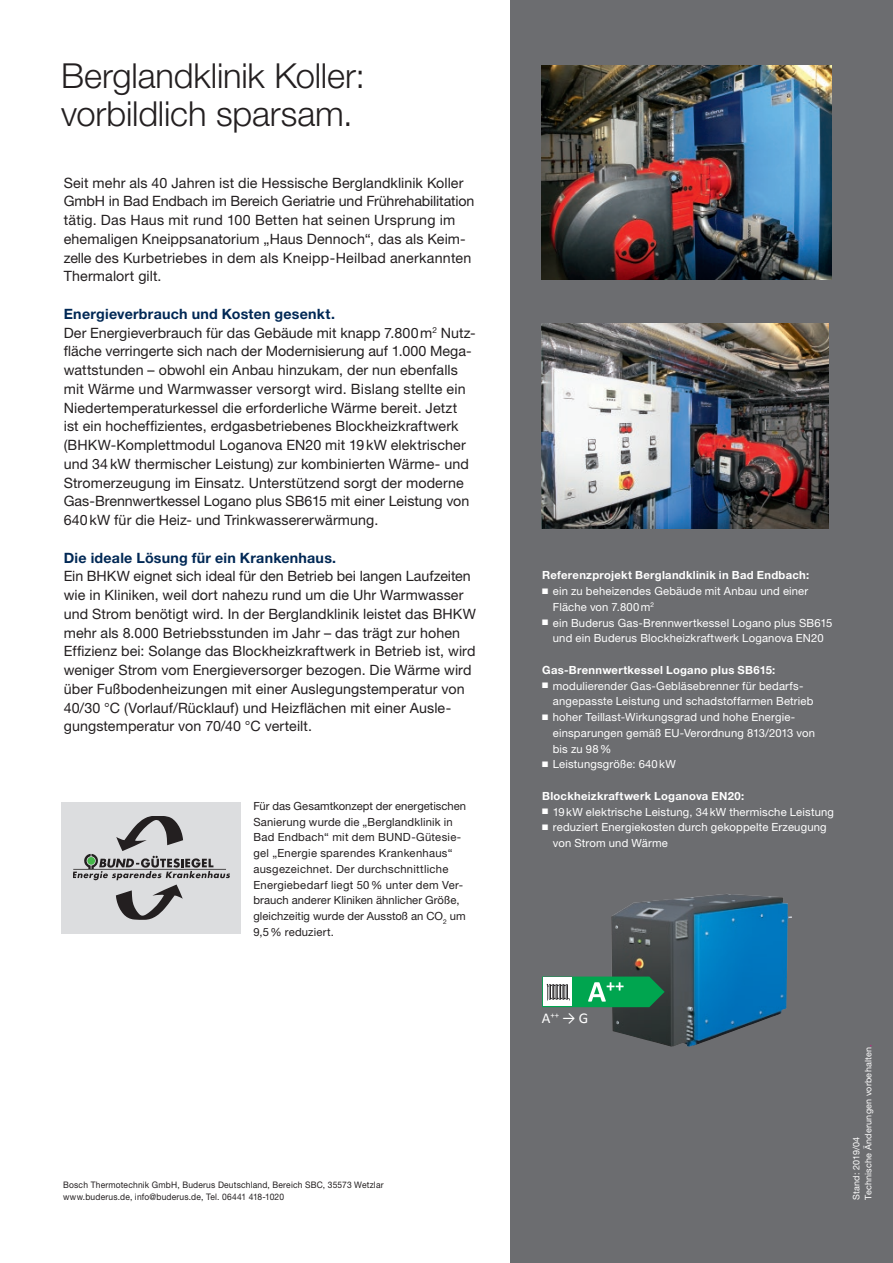
<style>
.page{position:relative;width:893px;height:1263px;background:#fff}
.page>*{position:absolute;margin:0;border:0;box-sizing:border-box;transform-origin:0 0}
.t1{font:300 34.5px/37.5px "Helvetica Neue LT Pro";letter-spacing:-.005em;color:#231f20}
.t2{font:15px "Calibri";color:#fff}
.t3{font:14.25px/18.8px "Helvetica Neue LT Pro";letter-spacing:.005em;color:#231f20}
.t4{font:700 14.25px "Helvetica Neue LT Pro";letter-spacing:.015em;color:#002855}
.t5{font:11.25px/15.8px "Helvetica Neue LT Pro";letter-spacing:.015em;color:#fff}
.t6{font:11.25px/15.8px "Helvetica Neue LT Pro";letter-spacing:.015em;color:#231f20}
.t7{font:700 11.25px "Helvetica Neue LT Pro";letter-spacing:.025em;color:#fff}
.t8{font:9px/12px "Helvetica Neue LT Pro";letter-spacing:.025em;color:#231f20;scale:.94 1}
.t9{font:9px/12px "Helvetica Neue LT Pro";letter-spacing:.025em;color:#fff}
.s1{font-weight:700;color:#002855}
.s2{color:#ed028c}
</style>
<div class="page">
<div style="left:510px;top:0;width:383px;height:1263px;background:#6c6d70"></div>
<img style="left:542px;top:324px;width:287px;height:205px">
<img style="left:542px;top:65px;width:289px;height:215px">
<img style="left:611px;top:894px;width:181px;height:153px">
<div style="left:61px;top:802px;width:180px;height:131px;background:#dcdddf"></div>
<svg style="left:73px;top:816px;width:157px;height:103px"></svg>
<svg style="left:542px;top:976px;width:123px;height:31px;background:#40aa73"></svg>
<h1 class="t1" style="left:61px;top:57px;width:305px">Berglandklinik Koller: vorbildlich sparsam.</h1>
<p class="t3" style="left:64px;top:173px;width:412px">Seit mehr als 40 Jahren ist die Hessische Berglandklinik Koller GmbH in Bad Endbach im Bereich Geriatrie und Frührehabilitation tätig. Das Haus mit rund 100 Betten hat seinen Ursprung im ehemaligen Kneippsanatorium „Haus Dennoch“, das als Keim&shy;zelle des Kurbetriebes in dem als Kneipp-Heilbad anerkannten Thermalort gilt.</p>
<p class="t3" style="left:64px;top:304px;width:414px"><span class="s1">Energieverbrauch und Kosten gesenkt.<br></span>Der Energieverbrauch für das Gebäude mit knapp 7.800m<sup>2</sup> Nutz&shy;fläche verringerte sich nach der Modernisierung auf 1.000 Mega&shy;wattstunden – obwohl ein Anbau hinzukam, der nun ebenfalls mit Wärme und Warmwasser versorgt wird. Bislang stellte ein Niedertemperaturkessel die erforderliche Wärme bereit. Jetzt<br>ist ein hocheffizientes, erdgasbetriebenes Blockheizkraftwerk (BHKW-Komplettmodul Loganova EN20 mit 19kW elektrischer und 34kW thermischer Leistung) zur kombinierten Wärme- und Stromerzeugung im Einsatz. Unterstützend sorgt der moderne Gas-Brennwertkessel Logano plus SB615 mit einer Leistung von 640kW für die Heiz- und Trinkwassererwärmung.</p>
<p class="t4" style="left:64px;top:548px;width:274px">Die ideale Lösung für ein Krankenhaus.</p>
<p class="t3" style="left:64px;top:567px;width:414px">Ein BHKW eignet sich ideal für den Betrieb bei langen Laufzeiten wie in Kliniken, weil dort nahezu rund um die Uhr Warmwasser und Strom benötigt wird. In der Berglandklinik leistet das BHKW mehr als 8.000 Betriebsstunden im Jahr – das trägt zur hohen Effizienz bei: Solange das Blockheizkraftwerk in Betrieb ist, wird weniger Strom vom Energieversorger bezogen. Die Wärme wird über Fußbodenheizungen mit einer Auslegungstemperatur von 40/30 °C (Vorlauf/Rücklauf) und Heizflächen mit einer Ausle&shy;gungstemperatur von 70/40 °C verteilt.</p>
<p class="t6" style="left:253px;top:798px;width:214px">Für das Gesamtkonzept der energetischen Sanierung wurde die „Berglandklinik in Bad Endbach“ mit dem BUND-Gütesie&shy;gel „Energie sparendes Krankenhaus“ ausgezeichnet. Der durchschnittliche Energiebedarf liegt 50% unter dem Ver&shy;brauch anderer Kliniken ähnlicher Größe, gleichzeitig wurde der Ausstoß an CO<sub>2</sub> um 9,5% reduziert.</p>
<p class="t8" style="left:63px;top:1178px;width:342px">Bosch Thermotechnik GmbH, Buderus Deutschland, Bereich SBC, 35573 Wetzlar www.buderus.de, info@buderus.de, Tel. 06441 418-1020</p>
<p class="t7" style="left:542px;top:568px;width:268px">Referenzprojekt Berglandklinik in Bad Endbach:</p>
<p class="t5" style="left:553px;top:583px;width:257px;text-indent:-11px">■ ein zu beheizendes Gebäude mit Anbau und einer<br>Fläche von 7.800m<sup>2</sup></p>
<p class="t5" style="left:542px;top:614px;width:292px;text-align:center">■ ein Buderus Gas-Brennwertkessel Logano plus SB615 und ein Buderus Blockheizkraftwerk Loganova EN20</p>
<p class="t7" style="left:542px;top:663px;width:235px">Gas-Brennwertkessel Logano plus SB615:</p>
<p class="t5" style="left:553px;top:677px;width:262px;text-indent:-11px">■ modulierender Gas-Gebläsebrenner für bedarfs&shy;angepasste Leistung und schadstoffarmen Betrieb</p>
<p class="t5" style="left:553px;top:709px;width:264px;text-indent:-11px">■ hoher Teillast-Wirkungsgrad und hohe Energie&shy;einsparungen gemäß EU-Verordnung 813/2013 von bis zu 98%</p>
<p class="t5" style="left:542px;top:756px;width:135px">■ Leistungsgröße: 640kW</p>
<p class="t7" style="left:542px;top:789px;width:204px">Blockheizkraftwerk Loganova EN20:</p>
<p class="t5" style="left:542px;top:803px;width:293px">■ 19kW elektrische Leistung, 34kW thermische Leistung</p>
<p class="t5" style="left:553px;top:819px;width:275px;text-indent:-11px">■ reduziert Energiekosten durch gekoppelte Erzeugung von Strom und Wärme</p>
<p class="t2" style="left:542px;top:1008px;width:48px">A<sup>++</sup> → G</p>
<p class="t9" style="left:850px;top:1200px;width:157px;rotate:-90deg">Stand: 2019/04<br>Technische Änderungen vorbehalten<span class="s2">.</span></p>
</div>
